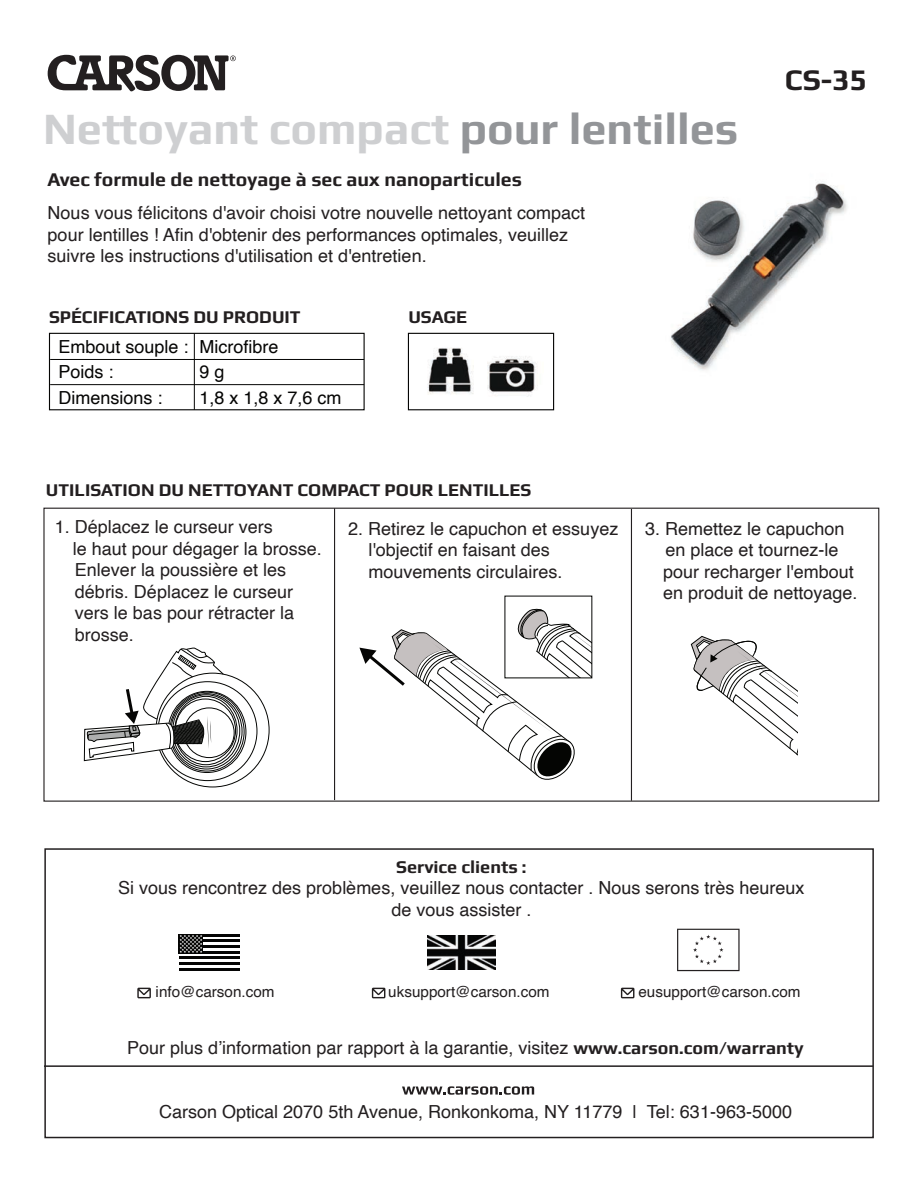
<style>
.page{position:relative;width:918px;height:1188px;background:#fff}
.page>*{position:absolute;margin:0;border:0;box-sizing:border-box;transform-origin:0 0}
.t1{font:700 45px "Play";color:#cecfd1}
.t2{font:700 30px "Play";color:#231f20}
.t3{font:700 19.5px "Play";color:#231f20}
.t4{font:18px/21.6px "Helvetica";color:#231f20}
.t5{font:700 18px "Play";color:#231f20}
.t6{font:18px/25.5px "Helvetica";color:#050504}
.t7{font:15.3px "Helvetica";color:#231f20}
.s1{color:#939598}
.s2{font-family:"Play";font-weight:700}
</style>
<div class="page">
<img style="left:671px;top:181px;width:176px;height:189px">
<div style="left:49px;top:333px;width:316px;height:77px;border:1px solid #050504"></div>
<hr style="left:194px;top:333px;width:1px;height:77px;background:#050504">
<hr style="left:50px;top:359px;width:314px;height:1px;background:#050504">
<hr style="left:50px;top:384px;width:314px;height:1px;background:#050504">
<svg style="left:48px;top:55px;width:188px;height:36px"></svg>
<div style="left:408px;top:333px;width:146px;height:77px;border:1px solid #050504"></div>
<img style="left:427px;top:348px;width:47px;height:46px">
<img style="left:487px;top:356px;width:51px;height:41px">
<svg style="left:84px;top:648px;width:140px;height:140px"></svg>
<svg style="left:359px;top:608px;width:233px;height:172px"></svg>
<hr style="left:334px;top:508px;width:1px;height:292px;background:#231f20">
<hr style="left:631px;top:509px;width:1px;height:292px;background:#231f20">
<svg style="left:690px;top:628px;width:190px;height:128px"></svg>
<div style="left:44px;top:848px;width:830px;height:290px;border:2px solid #231f20"></div>
<svg style="left:677px;top:929px;width:63px;height:42px"></svg>
<img style="left:428px;top:935px;width:67px;height:34px">
<hr style="left:179px;top:968px;width:61px;height:3px;background:#050504">
<hr style="left:179px;top:962px;width:61px;height:3px;background:#050504">
<hr style="left:179px;top:956px;width:61px;height:3px;background:#050504">
<hr style="left:179px;top:951px;width:61px;height:3px;background:#050504">
<hr style="left:179px;top:945px;width:61px;height:3px;background:#050504">
<hr style="left:179px;top:940px;width:61px;height:2px;background:#050504">
<hr style="left:179px;top:934px;width:61px;height:3px;background:#050504">
<div style="left:179px;top:934px;width:24px;height:20px;background:#050504"></div>
<svg style="left:180px;top:935px;width:22px;height:18px"></svg>
<svg style="left:402px;top:1086px;width:132px;height:9px"></svg>
<svg style="left:372px;top:988px;width:13px;height:10px"></svg>
<svg style="left:621px;top:988px;width:13px;height:10px"></svg>
<hr style="left:44px;top:1065px;width:829px;height:2px;background:#231f20">
<svg style="left:137px;top:988px;width:14px;height:10px"></svg>
<div style="left:798px;top:656px;width:108px;height:165px;background:#fff"></div>
<h1 class="t1" style="left:43px;top:102px;width:697px">Nettoyant compact <span class="s1">pour lentilles</span></h1>
<p class="t3" style="left:48px;top:168px;width:476px">Avec formule de nettoyage à sec aux nanoparticules</p>
<p class="t4" style="left:48px;top:202px;width:539px">Nous vous félicitons d'avoir choisi votre nouvelle nettoyant compact pour lentilles ! Afin d'obtenir des performances optimales, veuillez suivre les instructions d'utilisation et d'entretien.</p>
<p class="t5" style="left:49px;top:307px;width:253px">SPÉCIFICATIONS DU PRODUIT</p>
<p class="t6" style="left:58px;top:334px;width:222px">Embout souple : Microfibre<br>Poids :</p>
<p class="t6" style="left:200px;top:360px;width:27px">9 g</p>
<p class="t6" style="left:58px;top:385px;width:106px">Dimensions :</p>
<p class="t6" style="left:200px;top:385px;width:144px">1,8 x 1,8 x 7,6 cm</p>
<p class="t5" style="left:408px;top:307px;width:60px">USAGE</p>
<h2 class="t2" style="left:785px;top:62px;width:84px">CS-35</h2>
<p class="t5" style="left:46px;top:479px;width:487px">UTILISATION DU NETTOYANT COMPACT POUR LENTILLES</p>
<p class="t4" style="left:73px;top:516px;width:251px;text-indent:-18px">1. Déplacez le curseur vers<br>le haut pour dégager la brosse.<br>Enlever la poussière et les débris. Déplacez le curseur vers le bas pour rétracter la brosse.</p>
<p class="t4" style="left:368px;top:518px;width:251px;text-indent:-20px">2. Retirez le capuchon et essuyez l'objectif en faisant des mouvements circulaires.</p>
<p class="t4" style="left:663px;top:518px;width:196px;text-indent:-18px">3. Remettez le capuchon en place et tournez-le pour recharger l'embout en produit de nettoyage.</p>
<p class="t5" style="left:396px;top:856px;width:132px">Service clients :</p>
<p class="t4" style="left:118px;top:878px;width:688px;text-align:center">Si vous rencontrez des problèmes, veuillez nous contacter . Nous serons très heureux de vous assister .</p>
<p class="t7" style="left:156px;top:980px;width:120px">info@carson.com</p>
<p class="t7" style="left:388px;top:980px;width:163px">uksupport@carson.com</p>
<p class="t7" style="left:638px;top:980px;width:164px">eusupport@carson.com</p>
<p class="t4" style="left:127px;top:1038px;width:678px">Pour plus d’information par rapport à la garantie, visitez <span class="s2">www.carson.com/warranty</span></p>
<p class="t4" style="left:159px;top:1102px;width:634px">Carson Optical 2070 5th Avenue, Ronkonkoma, NY 11779 | Tel: 631-963-5000</p>
</div>
